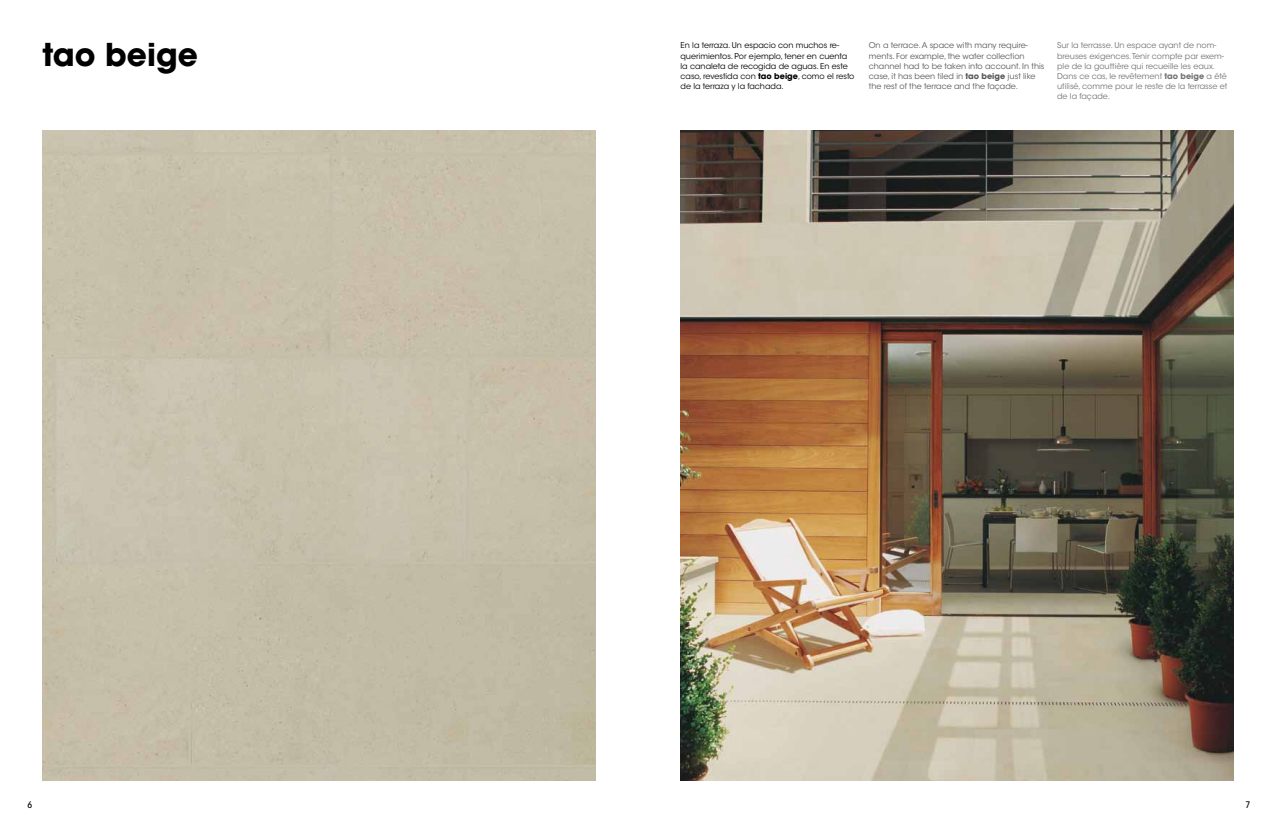
<style>
.page{position:relative;width:1276px;height:823px;background:#fff}
.page>*{position:absolute;margin:0;border:0;box-sizing:border-box;transform-origin:0 0}
.t1{font:700 31.2px "ITC Avant Garde Std";color:#000}
.t2{font:500 condensed 9px "ITC Avant Garde Std";color:#000}
.t3{font:8px/10px "ITC Avant Garde Std";color:#737475}
.t4{font:8px/10px "ITC Avant Garde Std";color:#58585a}
.t5{font:8px/10px "ITC Avant Garde Std";color:#000}
.s1{font-weight:700}
</style>
<div class="page">
<img style="left:680px;top:130px;width:553px;height:650px">
<h1 class="t1" style="left:43px;top:34px;width:157px">tao beige</h1>
<p class="t5" style="left:680px;top:41px;width:175px">En la terraza. Un espacio con muchos re&shy;querimientos. Por ejemplo, tener en cuenta la canaleta de recogida de aguas. En este caso, revestida con <span class="s1">tao beige</span>, como el resto de la terraza y la fachada.</p>
<p class="t4" style="left:869px;top:41px;width:177px">On a terrace. A space with many require&shy;ments. For example, the water collection channel had to be taken into account. In this case, it has been tiled in <span class="s1">tao beige</span> just like the rest of the terrace and the façade.</p>
<p class="t3" style="left:1057px;top:41px;width:172px">Sur la terrasse. Un espace ayant de nom&shy;breuses exigences. Tenir compte par exem&shy;ple de la gouttière qui recueille les eaux.<br>Dans ce cas, le revêtement <span class="s1">tao beige</span> a été utilisé, comme pour le reste de la terrasse et de la façade.</p>
<p class="t2" style="left:27px;top:798px;width:6px">6</p>
<p class="t2" style="left:1245px;top:798px;width:6px">7</p>
</div>
